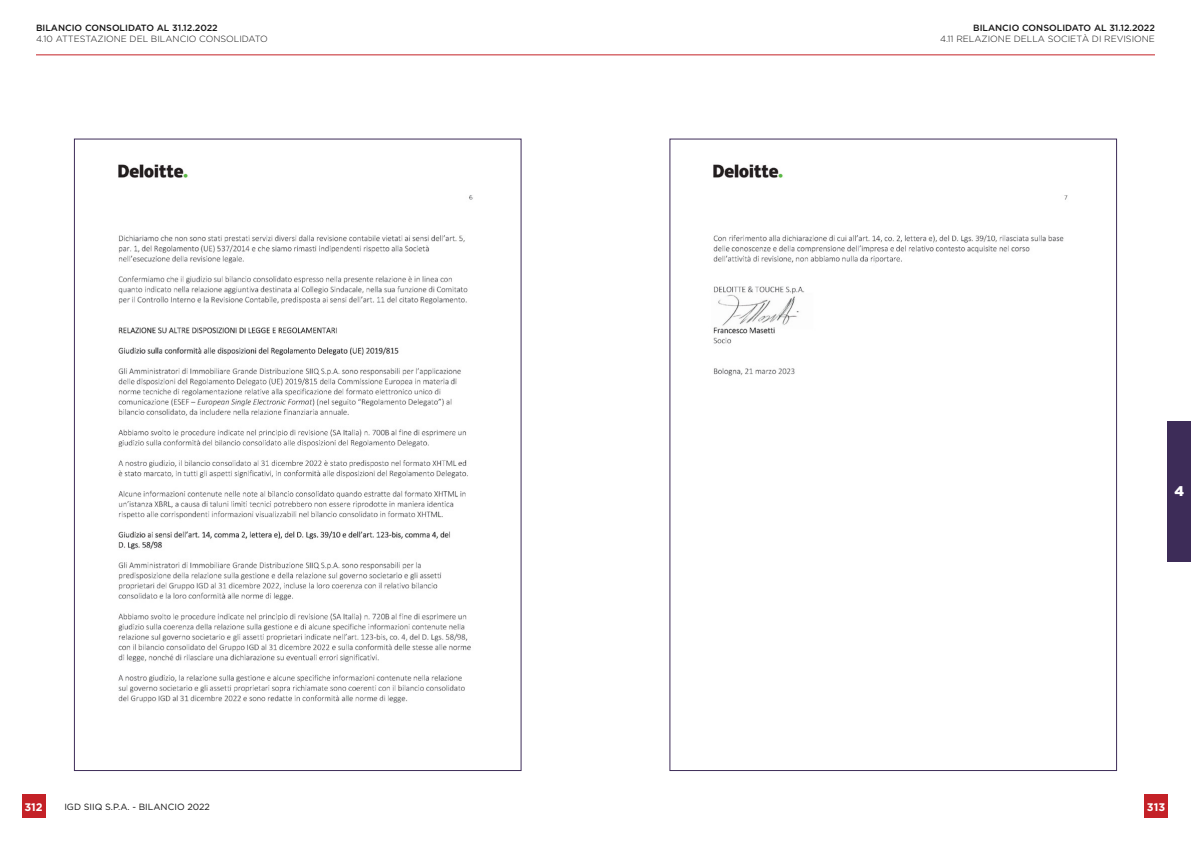
<style>
.page{position:relative;width:1191px;height:842px;background:#fff}
.page>*{position:absolute;margin:0;border:0;box-sizing:border-box;transform-origin:0 0}
.t1{font:900 14px "Gotham HTF";color:#fff}
.t2{font:700 11px "Gotham HTF";color:#fff}
.t3{font:300 9px "Gotham HTF";color:#141414}
.t4{font:500 9px "Gotham HTF";color:#141414}
.t5{font:9px "Gotham HTF";color:#141414}
</style>
<div class="page">
<div style="left:1167px;top:421px;width:24px;height:140px;background:#3d2c58"></div>
<div style="left:1144px;top:795px;width:23px;height:23px;background:#c42127"></div>
<div style="left:22px;top:795px;width:23px;height:23px;background:#c42127"></div>
<hr style="left:36px;top:54px;width:1119px;height:1px;background:#c42127">
<img style="left:118px;top:164px;width:355px;height:539px">
<img style="left:713px;top:164px;width:355px;height:212px">
<p class="t4" style="left:36px;top:23px;width:183px">BILANCIO CONSOLIDATO AL 31.12.2022</p>
<p class="t3" style="left:36px;top:34px;width:233px">4.10 ATTESTAZIONE DEL BILANCIO CONSOLIDATO</p>
<p class="t4" style="left:973px;top:23px;width:183px">BILANCIO CONSOLIDATO AL 31.12.2022</p>
<p class="t3" style="left:940px;top:34px;width:216px">4.11 RELAZIONE DELLA SOCIETÀ DI REVISIONE</p>
<h1 class="t1" style="left:1174px;top:483px;width:11px">4</h1>
<p class="t2" style="left:24px;top:800px;width:20px">312</p>
<p class="t2" style="left:1147px;top:800px;width:20px">313</p>
<p class="t5" style="left:64px;top:802px;width:147px">IGD SIIQ S.P.A. - BILANCIO 2022</p>
</div>
